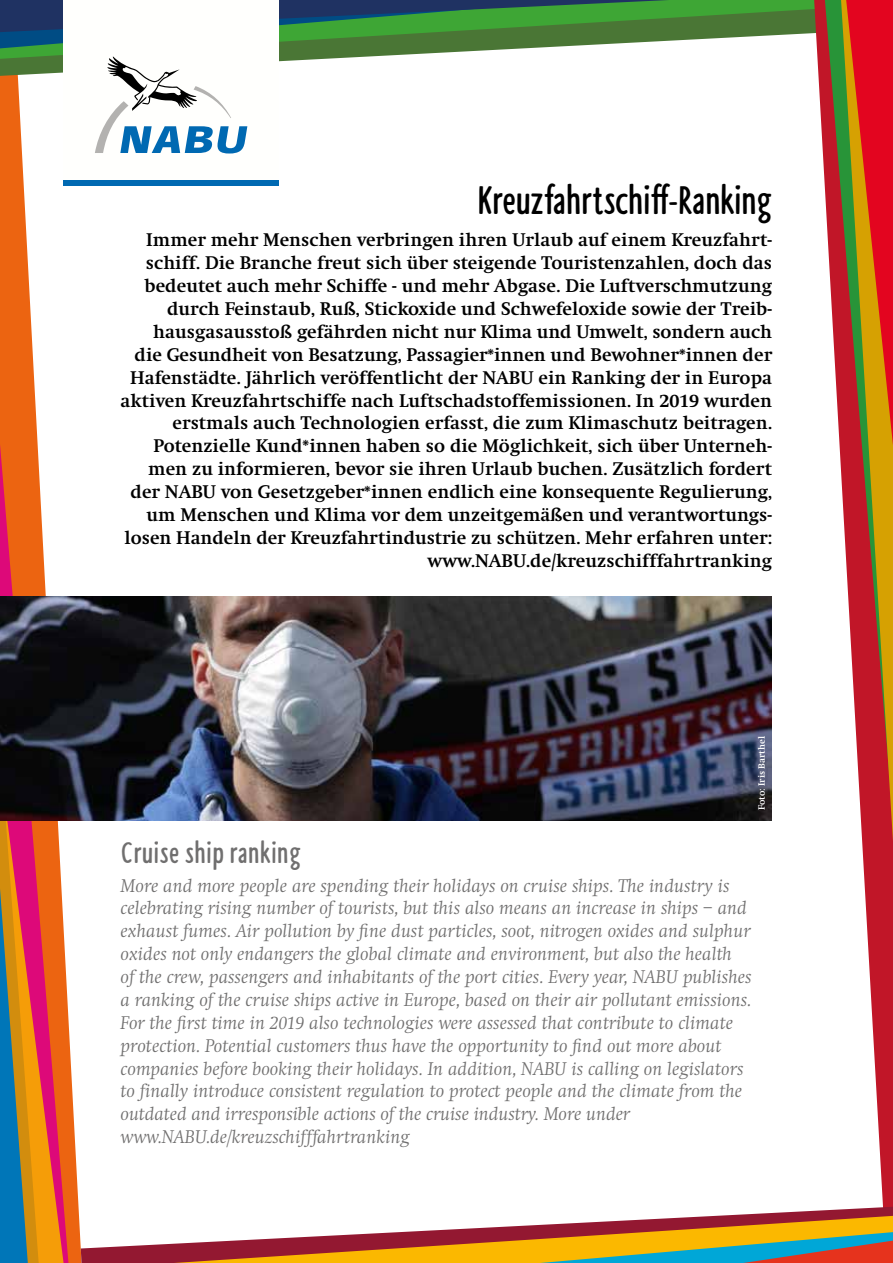
<style>
.page{position:relative;width:893px;height:1263px;background:#fff}
.page>*{position:absolute;margin:0;border:0;box-sizing:border-box;transform-origin:0 0}
.t1{font:700 42.3px "NABU Hand";color:#000}
.t2{font:700 31.8px "NABU Hand";letter-spacing:.02em;color:#706f6f}
.t3{font:700 19.05px/22.8px "Swift";letter-spacing:.005em;color:#000;text-align:right}
.t4{font:italic 300 19.05px/23px "Swift";letter-spacing:.005em;color:#706f6f}
.t5{font:700 9.6px "Swift";color:#fff}
</style>
<div class="page">
<svg style="left:0;top:76px;width:82px;height:1187px"></svg>
<svg style="left:0;top:444px;width:68px;height:819px;fill:#ec6411"></svg>
<svg style="left:0;top:820px;width:64px;height:443px;background:#ba6747"></svg>
<svg style="left:0;top:59px;width:320px;height:17px;fill:#4a7635"></svg>
<svg style="left:0;top:0;width:814px;height:59px"></svg>
<svg style="left:0;top:0;width:669px;height:48px;background:#3a754b"></svg>
<svg style="left:814px;top:0;width:79px;height:1207px"></svg>
<svg style="left:825px;top:0;width:16px;height:819px"></svg>
<svg style="left:841px;top:0;width:52px;height:841px;background:#c35832"></svg>
<svg style="left:81px;top:1207px;width:812px;height:56px"></svg>
<svg style="left:174px;top:1216px;width:719px;height:47px"></svg>
<img style="left:0;top:597px;width:771px;height:223px">
<div style="left:64px;top:0;width:215px;height:185px;background:#fffffd"></div>
<h1 class="t1" style="left:478px;top:178px;width:296px">Kreuzfahrtschiff-Ranking</h1>
<p class="t3" style="left:121px;top:229px;width:653px">Immer mehr Menschen verbringen ihren Urlaub auf einem Kreuzfahrt&shy;schiff. Die Branche freut sich über steigende Touristenzahlen, doch das bedeutet auch mehr Schiffe - und mehr Abgase. Die Luftverschmutzung durch Feinstaub, Ruß, Stickoxide und Schwefeloxide sowie der Treib&shy;hausgasausstoß gefährden nicht nur Klima und Umwelt, sondern auch<br>die Gesundheit von Besatzung, Passagier*innen und Bewohner*innen der Hafenstädte. Jährlich veröffentlicht der NABU ein Ranking der in Europa aktiven Kreuzfahrtschiffe nach Luftschadstoffemissionen. In 2019 wurden erstmals auch Technologien erfasst, die zum Klimaschutz beitragen.<br>Potenzielle Kund*innen haben so die Möglichkeit, sich über Unterneh&shy;men zu informieren, bevor sie ihren Urlaub buchen. Zusätzlich fordert der NABU von Gesetzgeber*innen endlich eine konsequente Regulierung, um Menschen und Klima vor dem unzeitgemäßen und verantwortungs&shy;losen Handeln der Kreuzfahrtindustrie zu schützen. Mehr erfahren unter: www.NABU.de/kreuzschifffahrtranking</p>
<p class="t5" style="left:757px;top:810px;width:75px;rotate:-90deg">Foto: Iris Barthel</p>
<h2 class="t2" style="left:121px;top:835px;width:182px">Cruise ship ranking</h2>
<p class="t4" style="left:121px;top:874px;width:632px">More and more people are spending their holidays on cruise ships. The industry is celebrating rising number of tourists, but this also means an increase in ships – and exhaust fumes. Air pollution by fine dust particles, soot, nitrogen oxides and sulphur oxides not only endangers the global climate and environment, but also the health<br>of the crew, passengers and inhabitants of the port cities. Every year, NABU publishes a ranking of the cruise ships active in Europe, based on their air pollutant emissions.<br>For the first time in 2019 also technologies were assessed that contribute to climate protection. Potential customers thus have the opportunity to find out more about companies before booking their holidays. In addition, NABU is calling on legislators to finally introduce consistent regulation to protect people and the climate from the outdated and irresponsible actions of the cruise industry. More under www.NABU.de/kreuzschifffahrtranking</p>
</div>
